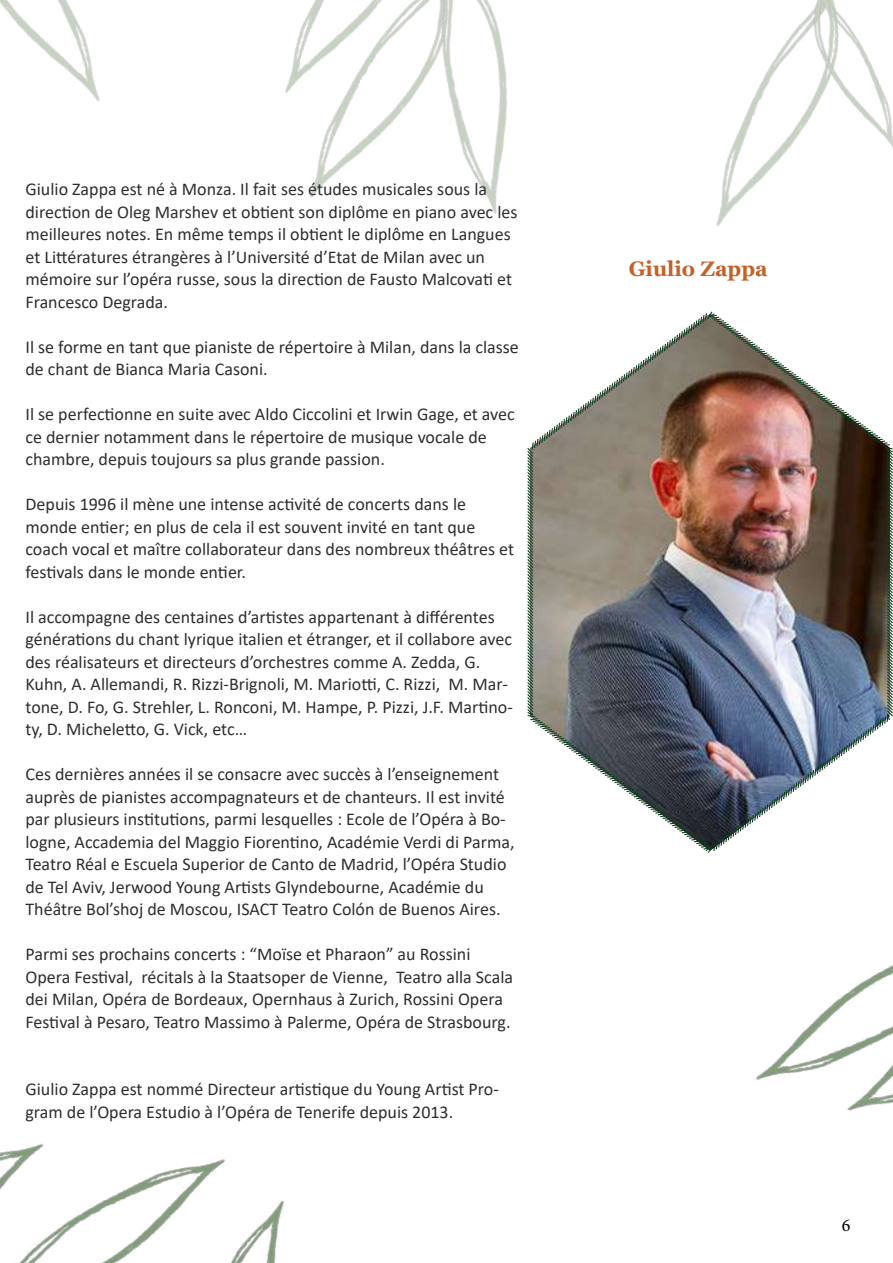
<style>
.page{position:relative;width:893px;height:1263px;background:#fff}
.page>*{position:absolute;margin:0;border:0;box-sizing:border-box;transform-origin:0 0}
.t1{font:700 21px "Georgia";color:#c36128}
.t2{font:18px/22.5px "Calibri";color:#2e2e2f}
.t3{font:18px "Minion Pro";color:#000}
</style>
<div class="page">
<img style="left:0;top:0;width:100px;height:102px">
<img style="left:716px;top:48px;width:66px;height:178px">
<img style="left:496px;top:21px;width:11px;height:192px">
<img style="left:310px;top:0;width:186px;height:214px">
<img style="left:285px;top:0;width:165px;height:153px">
<img style="left:782px;top:0;width:111px;height:156px">
<img style="left:756px;top:1044px;width:37px;height:36px">
<img style="left:793px;top:965px;width:100px;height:146px">
<img style="left:98px;top:1159px;width:127px;height:104px">
<img style="left:196px;top:1163px;width:88px;height:100px">
<img style="left:0;top:1143px;width:98px;height:120px">
<img style="left:527px;top:311px;width:366px;height:542px">
<p class="t2" style="left:26px;top:177px;width:493px">Giulio Zappa est né à Monza. Il fait ses études musicales sous la direction de Oleg Marshev et obtient son diplôme en piano avec les meilleures notes. En même temps il obtient le diplôme en Langues et Littératures étrangères à l’Université d’Etat de Milan avec un mémoire sur l’opéra russe, sous la direction de Fausto Malcovati et Francesco Degrada.</p>
<p class="t2" style="left:26px;top:335px;width:495px">Il se forme en tant que pianiste de répertoire à Milan, dans la classe de chant de Bianca Maria Casoni.</p>
<p class="t2" style="left:26px;top:402px;width:491px">Il se perfectionne en suite avec Aldo Ciccolini et Irwin Gage, et avec ce dernier notamment dans le répertoire de musique vocale de chambre, depuis toujours sa plus grande passion.</p>
<p class="t2" style="left:26px;top:492px;width:490px">Depuis 1996 il mène une intense activité de concerts dans le monde entier; en plus de cela il est souvent invité en tant que coach vocal et maître collaborateur dans des nombreux théâtres et festivals dans le monde entier.</p>
<p class="t2" style="left:26px;top:605px;width:489px">Il accompagne des centaines d’artistes appartenant à différentes générations du chant lyrique italien et étranger, et il collabore avec des réalisateurs et directeurs d’orchestres comme A. Zedda, G.<br>Kuhn, A. Allemandi, R. Rizzi-Brignoli, M. Mariotti, C. Rizzi, M. Mar&shy;tone, D. Fo, G. Strehler, L. Ronconi, M. Hampe, P. Pizzi, J.F. Martino&shy;ty, D. Micheletto, G. Vick, etc…</p>
<p class="t2" style="left:26px;top:762px;width:490px">Ces dernières années il se consacre avec succès à l’enseignement auprès de pianistes accompagnateurs et de chanteurs. Il est invité par plusieurs institutions, parmi lesquelles : Ecole de l’Opéra à Bo&shy;logne, Accademia del Maggio Fiorentino, Académie Verdi di Parma, Teatro Réal e Escuela Superior de Canto de Madrid, l’Opéra Studio de Tel Aviv, Jerwood Young Artists Glyndebourne, Académie du Théâtre Bol’shoj de Moscou, ISACT Teatro Colón de Buenos Aires.</p>
<p class="t2" style="left:26px;top:942px;width:489px">Parmi ses prochains concerts : “Moïse et Pharaon” au Rossini Opera Festival, récitals à la Staatsoper de Vienne, Teatro alla Scala dei Milan, Opéra de Bordeaux, Opernhaus à Zurich, Rossini Opera Festival à Pesaro, Teatro Massimo à Palerme, Opéra de Strasbourg.</p>
<p class="t2" style="left:26px;top:1077px;width:475px">Giulio Zappa est nommé Directeur artistique du Young Artist Pro&shy;gram de l’Opera Estudio à l’Opéra de Tenerife depuis 2013.</p>
<p class="t1" style="left:629px;top:256px;width:141px">Giulio Zappa</p>
<p class="t3" style="left:842px;top:1213px;width:10px">6</p>
</div>
